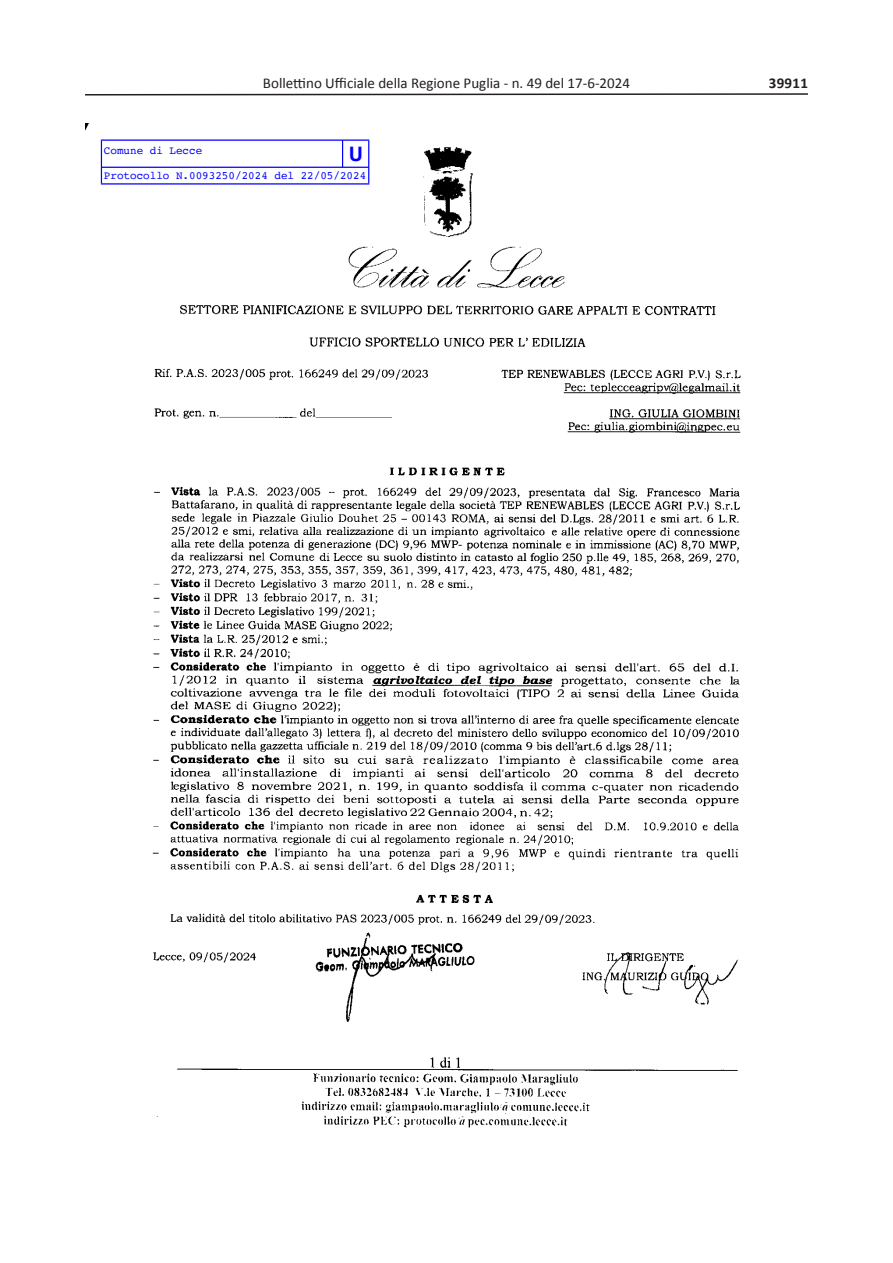
<style>
.page{position:relative;width:893px;height:1263px;background:#fff}
.page>*{position:absolute;margin:0;border:0;box-sizing:border-box;transform-origin:0 0}
.t1{font:700 19.95px "Helvetica";color:#00f}
.t2{font:15px "Calibri";color:#231f20}
.t3{font:700 15px "Calibri";letter-spacing:.015em;color:#231f20}
.t4{font:11.25px "Courier";color:#00f}
</style>
<div class="page">
<svg style="left:85px;top:93px;width:723px;height:3px"></svg>
<img style="left:85px;top:123px;width:656px;height:1005px">
<hr style="left:101px;top:141px;width:1px;height:42px;background:#00f">
<hr style="left:101px;top:139px;width:268px;height:2px;background:#00f">
<hr style="left:368px;top:141px;width:1px;height:42px;background:#00f">
<hr style="left:101px;top:183px;width:268px;height:2px;background:#00f">
<hr style="left:101px;top:167px;width:268px;height:1px;background:#00f">
<svg style="left:342px;top:141px;width:1px;height:26px"></svg>
<p class="t2" style="left:263px;top:74px;width:369px">Bollettino Ufficiale della Regione Puglia - n. 49 del 17-6-2024</p>
<p class="t3" style="left:769px;top:72px;width:41px">39911</p>
<p class="t4" style="left:104px;top:141px;width:100px">Comune di Lecce</p>
<p class="t1" style="left:349px;top:138px;width:16px">U</p>
<p class="t4" style="left:104px;top:167px;width:264px">Protocollo N.0093250/2024 del 22/05/2024</p>
</div>
